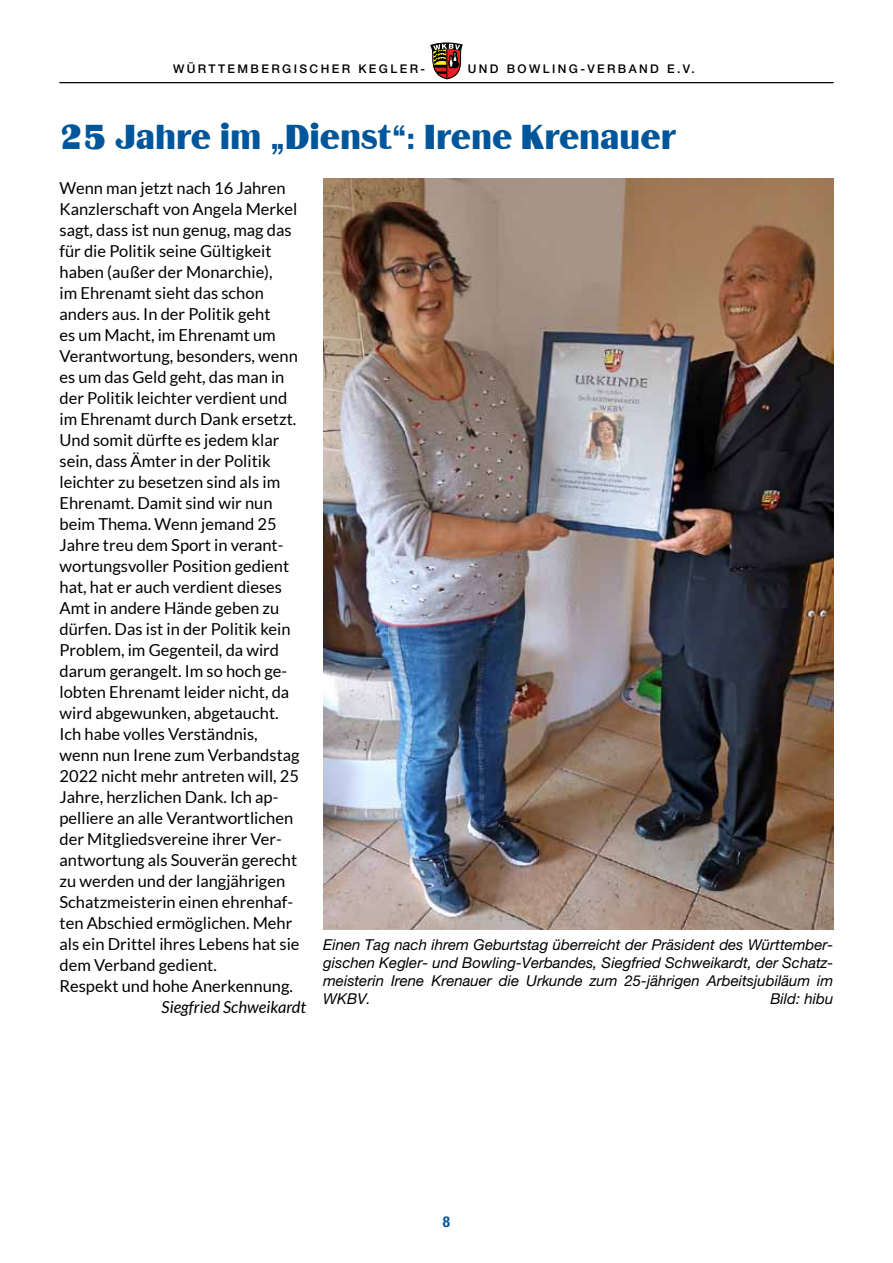
<style>
.page{position:relative;width:893px;height:1263px;background:#fff}
.page>*{position:absolute;margin:0;border:0;box-sizing:border-box;transform-origin:0 0}
.t1{font:36px "Binner D";color:#00569a}
.t2{font:16.5px/21px "Lato";color:#000}
.t3{font:italic 16.5px "Lato";color:#000}
.t4{font:italic 15px/18px "Helvetica Neue LT Pro";color:#000;text-align:justify}
.t5{font:700 condensed 15px "Helvetica Neue LT Pro";color:#00569a}
.t6{font:500 12px "Helvetica Neue LT Pro";letter-spacing:.2em;color:#000}
</style>
<div class="page">
<svg style="left:430px;top:43px;width:33px;height:36px"></svg>
<hr style="left:60px;top:82px;width:773px;height:1px;background:#000">
<img style="left:323px;top:179px;width:510px;height:751px">
<p class="t6" style="left:173px;top:62px;width:254px">WÜRTTEMBERGISCHER KEGLER-</p>
<p class="t6" style="left:468px;top:62px;width:228px">UND BOWLING-VERBAND E.V.</p>
<h1 class="t1" style="left:60px;top:117px;width:618px">25 Jahre im „Dienst“: Irene Krenauer</h1>
<p class="t2" style="left:60px;top:177px;width:242px">Wenn man jetzt nach 16 Jahren<br>Kanzlerschaft von Angela Merkel sagt, dass ist nun genug, mag das für die Politik seine Gültigkeit haben (außer der Monarchie),<br>im Ehrenamt sieht das schon anders aus. In der Politik geht<br>es um Macht, im Ehrenamt um<br>Verantwortung, besonders, wenn es um das Geld geht, das man in der Politik leichter verdient und im Ehrenamt durch Dank ersetzt.<br>Und somit dürfte es jedem klar sein, dass Ämter in der Politik leichter zu besetzen sind als im<br>Ehrenamt. Damit sind wir nun beim Thema. Wenn jemand 25<br>Jahre treu dem Sport in verant&shy;wortungsvoller Position gedient hat, hat er auch verdient dieses<br>Amt in andere Hände geben zu dürfen. Das ist in der Politik kein<br>Problem, im Gegenteil, da wird darum gerangelt. Im so hoch ge&shy;lobten Ehrenamt leider nicht, da wird abgewunken, abgetaucht.<br>Ich habe volles Verständnis, wenn nun Irene zum Verbandstag<br>2022 nicht mehr antreten will, 25<br>Jahre, herzlichen Dank. Ich ap&shy;pelliere an alle Verantwortlichen der Mitgliedsvereine ihrer Ver&shy;antwortung als Souverän gerecht zu werden und der langjährigen<br>Schatzmeisterin einen ehrenhaf&shy;ten Abschied ermöglichen. Mehr als ein Drittel ihres Lebens hat sie dem Verband gedient.<br>Respekt und hohe Anerkennung.</p>
<p class="t3" style="left:162px;top:998px;width:146px">Siegfried Schweikardt</p>
<p class="t4" style="left:323px;top:935px;width:512px">Einen Tag nach ihrem Geburtstag überreicht der Präsident des Württember&shy;gischen Kegler- und Bowling-Verbandes, Siegfried Schweikardt, der Schatz&shy;meisterin Irene Krenauer die Urkunde zum 25-jährigen Arbeitsjubiläum im WKBV.</p>
<p class="t4" style="left:770px;top:989px;width:65px">Bild: hibu</p>
<p class="t5" style="left:443px;top:1212px;width:9px">8</p>
</div>
